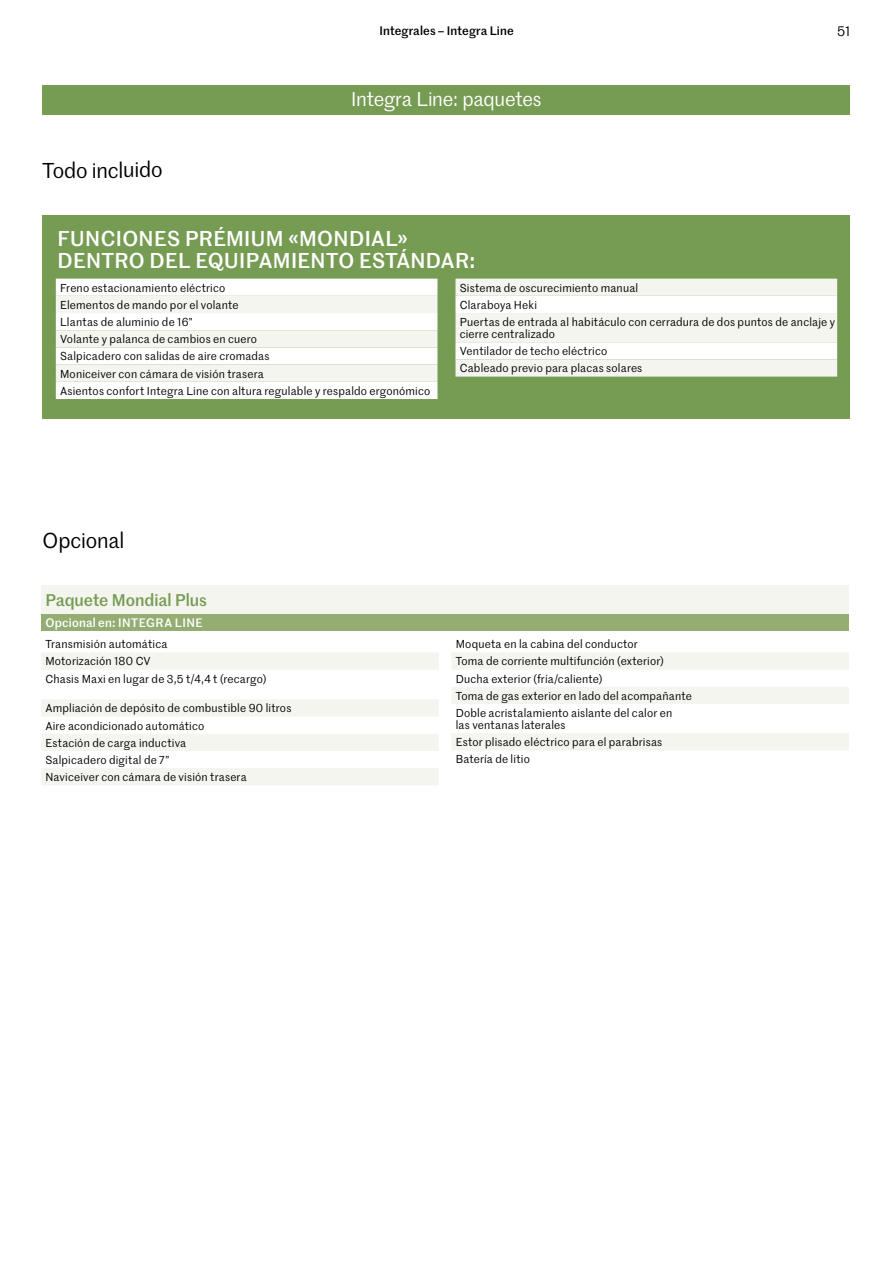
<style>
.page{position:relative;width:893px;height:1263px;background:#fff}
.page>*{position:absolute;margin:0;border:0;box-sizing:border-box;transform-origin:0 0}
.t1{font:500 21px/22.5px "Marr Sans";letter-spacing:.02em;color:#fff}
.t2{font:21px "Marr Sans";letter-spacing:-.02em;color:#000}
.t3{font:19.5px "Marr Sans";letter-spacing:-.01em;color:#fff}
.t4{font:500 16.5px "Marr Sans";letter-spacing:-.005em;color:#769b52}
.t5{font:13.5px "Marr Sans";color:#000}
.t6{font:500 12px "Marr Sans";letter-spacing:.025em;color:#fff}
.t7{font:500 12px "Marr Sans";letter-spacing:.01em;color:#000}
.t8{font:11.25px/17.2px "Marr Sans";letter-spacing:.015em;color:#000}
</style>
<div class="page">
<div style="left:43px;top:85px;width:807px;height:30px;background:#769b52"></div>
<svg style="left:41px;top:653px;width:398px;height:132px;fill:#f6f7f3"></svg>
<svg style="left:452px;top:653px;width:397px;height:97px"></svg>
<div style="left:41px;top:585px;width:808px;height:29px;background:#f3f5ee"></div>
<div style="left:41px;top:614px;width:808px;height:17px;background:#94ad72"></div>
<div style="left:43px;top:215px;width:807px;height:204px;background:#769b52"></div>
<div style="left:56px;top:279px;width:381px;height:120px;background:#fff"></div>
<svg style="left:56px;top:296px;width:381px;height:86px;background:#f6f8f3"></svg>
<svg style="left:455px;top:279px;width:382px;height:98px;background:#f5f7f2"></svg>
<p class="t7" style="left:379px;top:22px;width:136px">Integrales – Integra Line</p>
<p class="t5" style="left:837px;top:22px;width:15px">51</p>
<h1 class="t2" style="left:43px;top:155px;width:122px">Todo incluido</h1>
<h2 class="t3" style="left:351px;top:85px;width:192px">Integra Line: paquetes</h2>
<h1 class="t1" style="left:58px;top:226px;width:419px">FUNCIONES PRÉMIUM «MONDIAL»<br>DENTRO DEL EQUIPAMIENTO ESTÁNDAR:</h1>
<p class="t8" style="left:60px;top:278px;width:372px">Freno estacionamiento eléctrico<br>Elementos de mando por el volante<br>Llantas de aluminio de 16”<br>Volante y palanca de cambios en cuero<br>Salpicadero con salidas de aire cromadas<br>Moniceiver con cámara de visión trasera<br>Asientos confort Integra Line con altura regulable y respaldo ergonómico</p>
<p class="t8" style="left:460px;top:278px;width:377px">Sistema de oscurecimiento manual<br>Claraboya Heki<br>Puertas de entrada al habitáculo con cerradura de dos puntos de anclaje y</p>
<p class="t8" style="left:460px;top:325px;width:184px">cierre centralizado<br>Ventilador de techo eléctrico<br>Cableado previo para placas solares</p>
<h1 class="t2" style="left:43px;top:525px;width:83px">Opcional</h1>
<h3 class="t4" style="left:45px;top:588px;width:163px">Paquete Mondial Plus</h3>
<p class="t6" style="left:45px;top:614px;width:159px">Opcional en: INTEGRA LINE</p>
<p class="t8" style="left:45px;top:635px;width:223px">Transmisión automática<br>Motorización 180 CV<br>Chasis Maxi en lugar de 3,5 t/4,4 t (recargo)</p>
<p class="t8" style="left:45px;top:699px;width:248px">Ampliación de depósito de combustible 90 litros Aire acondicionado automático<br>Estación de carga inductiva<br>Salpicadero digital de 7”<br>Naviceiver con cámara de visión trasera</p>
<p class="t8" style="left:456px;top:635px;width:238px">Moqueta en la cabina del conductor<br>Toma de corriente multifunción (exterior)<br>Ducha exterior (fría/caliente)<br>Toma de gas exterior en lado del acompañante Doble acristalamiento aislante del calor en</p>
<p class="t8" style="left:456px;top:716px;width:208px">las ventanas laterales<br>Estor plisado eléctrico para el parabrisas<br>Batería de litio</p>
</div>
